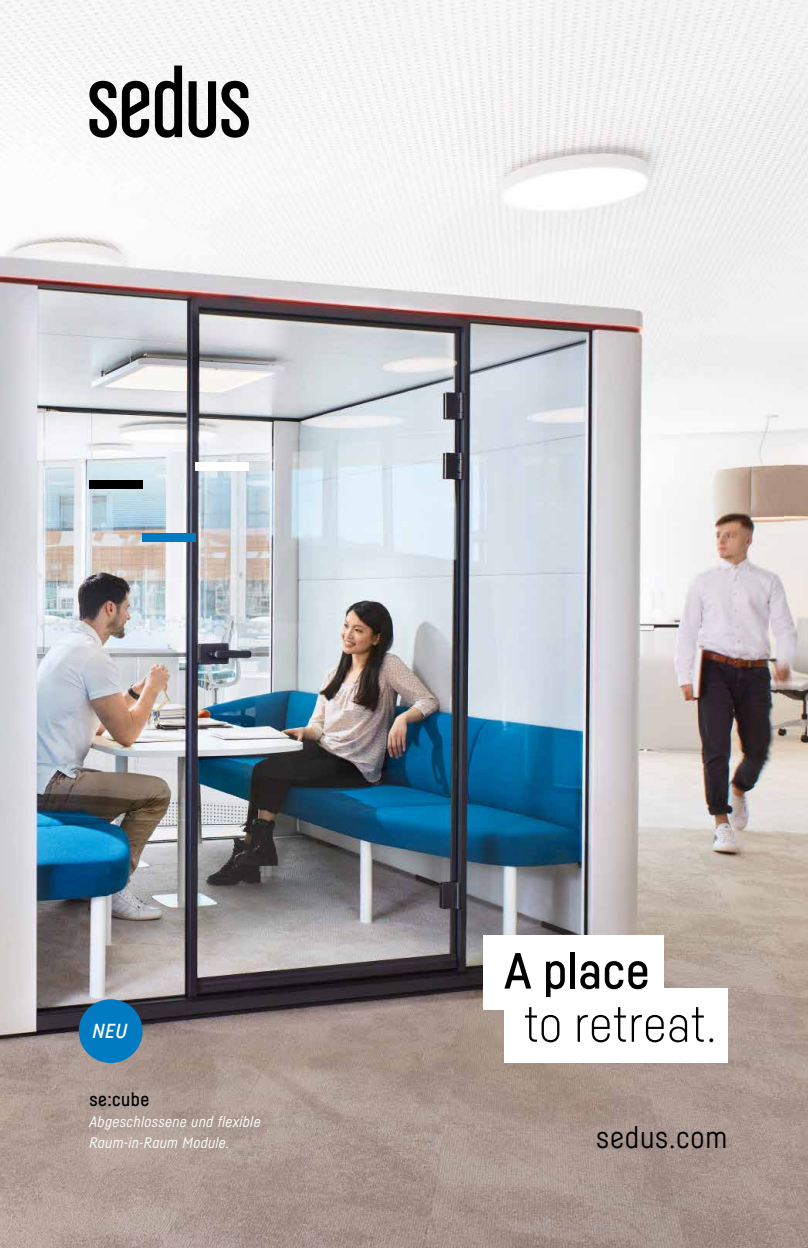
<style>
.page{position:relative;width:808px;height:1248px;background:#fff}
.page>*{position:absolute;margin:0;border:0;box-sizing:border-box;transform-origin:0 0}
.t1{font:300 50px "Sedus Sans";letter-spacing:.005em;color:#000}
.t2{font:500 50px "Sedus Sans";letter-spacing:.005em;color:#000}
.t3{font:30px "Sedus Sans";letter-spacing:.025em;color:#000}
.t4{font:italic 500 20px "Sedus Sans";color:#fff}
.t5{font:500 18.8px "Sedus Sans";letter-spacing:.02em;color:#fff}
.t6{font:500 18.8px "Sedus Sans";letter-spacing:.025em;color:#000}
.t7{font:italic 15px/21.3px "Sedus Sans";letter-spacing:.025em;color:#fff}
</style>
<div class="page">
<img style="left:0;top:0;width:784px;height:763px">
<img style="left:784px;top:0;width:24px;height:1247px">
<img style="left:0;top:763px;width:786px;height:484px">
<svg style="left:89px;top:66px;width:160px;height:72px"></svg>
<div style="left:79px;top:999px;width:64px;height:63px;background:#007bc2;border-radius:50%"></div>
<div style="left:196px;top:462px;width:53px;height:9px;background:#fff"></div>
<div style="left:89px;top:480px;width:54px;height:8px;background:#000"></div>
<div style="left:143px;top:533px;width:53px;height:9px;background:#007bc2"></div>
<div style="left:483px;top:935px;width:180px;height:74px;background:#fff"></div>
<div style="left:504px;top:988px;width:223px;height:74px;background:#fff"></div>
<h3 class="t4" style="left:92px;top:1018px;width:36px">NEU</h3>
<p class="t6" style="left:89px;top:1087px;width:61px">se:cube</p>
<p class="t7" style="left:89px;top:1110px;width:173px">Abgeschlossene und flexible<br>Raum-in-Raum Module.</p>
<p class="t5" style="left:167px;top:1138px;width:77px">se:motion</p>
<h1 class="t2" style="left:504px;top:940px;width:147px">A place</h1>
<h1 class="t1" style="left:524px;top:993px;width:193px">to retreat.</h1>
<h2 class="t3" style="left:596px;top:1119px;width:133px">sedus.com</h2>
</div>
